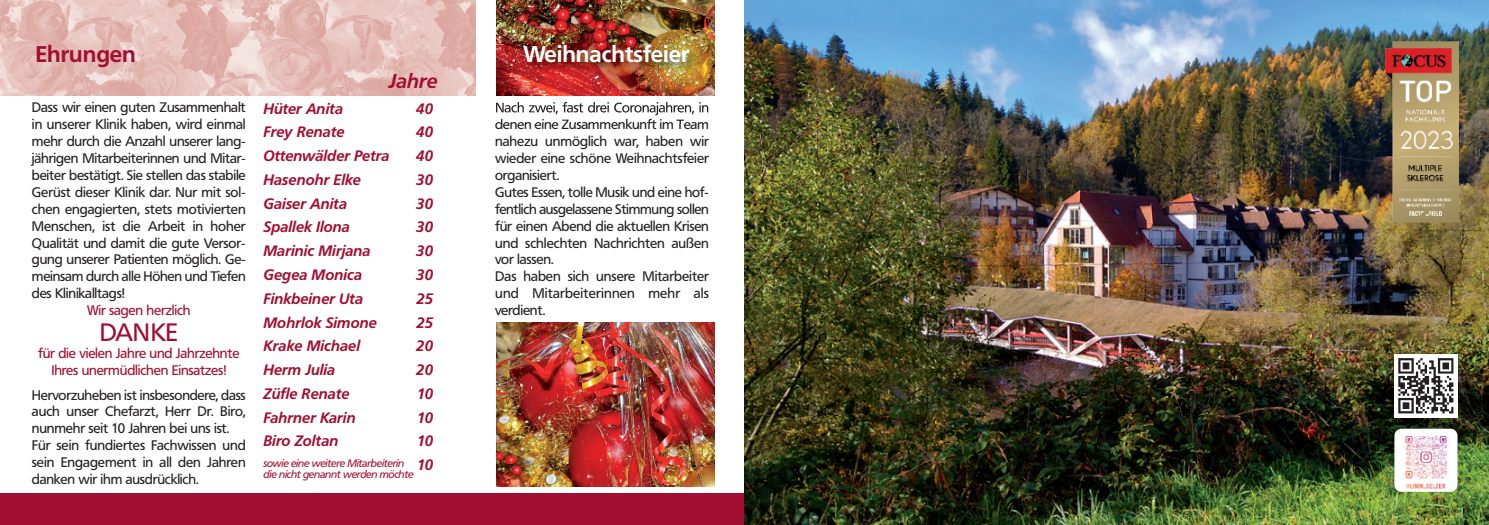
<style>
.page{position:relative;width:1489px;height:525px;background:#fff}
.page>*{position:absolute;margin:0;border:0;box-sizing:border-box;transform-origin:0 0}
.t1{font:25px "Frutiger BQ";letter-spacing:-.015em;color:#a20e32}
.t2{font:700 22.5px "Frutiger BQ";color:#fff}
.t3{font:700 22.5px "Frutiger BQ";color:#a20e32}
.t4{font:italic 700 20px "Frutiger BQ";color:#a20e32}
.t5{font:italic 700 15px/23.8px "Frutiger BQ";color:#a20e32}
.t6{font:13.75px/16.9px "Frutiger BQ";letter-spacing:-.015em;color:#231f20}
.t7{font:13.75px/16.9px "Frutiger BQ";letter-spacing:-.015em;color:#a20e32;text-align:center}
.t8{font:italic 10.62px/11.2px "Frutiger BQ";letter-spacing:-.03em;color:#a20e32}
</style>
<div class="page">
<img style="left:497px;top:0;width:217px;height:35px">
<div style="left:0;top:493px;width:744px;height:31px;background:#a20e32"></div>
<img style="left:0;top:0;width:476px;height:96px">
<img style="left:496px;top:35px;width:219px;height:89px">
<img style="left:497px;top:35px;width:217px;height:61px">
<img style="left:496px;top:102px;width:77px;height:12px">
<img style="left:496px;top:119px;width:71px;height:5px">
<img style="left:744px;top:0;width:744px;height:524px">
<img style="left:497px;top:322px;width:217px;height:164px">
<img style="left:1393px;top:354px;width:63px;height:63px">
<img style="left:1394px;top:428px;width:63px;height:63px;border-radius:7px">
<img style="left:1384px;top:41px;width:74px;height:181px">
<h2 class="t3" style="left:35px;top:42px;width:102px">Ehrungen</h2>
<h2 class="t2" style="left:523px;top:42px;width:167px">Weihnachtsfeier</h2>
<h3 class="t4" style="left:389px;top:70px;width:50px">Jahre</h3>
<p class="t6" style="left:32px;top:99px;width:215px;text-align:justify">Dass wir einen guten Zusammenhalt in unserer Klinik haben, wird einmal mehr durch die Anzahl unserer lang&shy;jährigen Mitarbeiterinnen und Mitar&shy;beiter bestätigt. Sie stellen das stabile Gerüst dieser Klinik dar. Nur mit sol&shy;chen engagierten, stets motivierten Menschen, ist die Arbeit in hoher Qualität und damit die gute Versor&shy;gung unserer Patienten möglich. Ge&shy;meinsam durch alle Höhen und Tiefen des Klinikalltags!</p>
<p class="t7" style="left:87px;top:302px;width:105px">Wir sagen herzlich</p>
<h1 class="t1" style="left:100px;top:318px;width:80px">DANKE</h1>
<p class="t7" style="left:38px;top:345px;width:203px">für die vielen Jahre und Jahrzehnte<br>Ihres unermüdlichen Einsatzes!</p>
<p class="t6" style="left:32px;top:386px;width:215px">Hervorzuheben ist insbesondere, dass auch unser Chefarzt, Herr Dr. Biro, nunmehr seit 10 Jahren bei uns ist.<br>Für sein fundiertes Fachwissen und sein Engagement in all den Jahren danken wir ihm ausdrücklich.</p>
<p class="t5" style="left:263px;top:96px;width:81px">Hüter Anita</p>
<p class="t5" style="left:416px;top:96px;width:19px">40</p>
<p class="t5" style="left:263px;top:120px;width:82px">Frey Renate</p>
<p class="t5" style="left:416px;top:120px;width:19px">40</p>
<p class="t5" style="left:263px;top:144px;width:127px">Ottenwälder Petra</p>
<p class="t5" style="left:416px;top:144px;width:19px">40</p>
<p class="t5" style="left:263px;top:168px;width:99px">Hasenohr Elke</p>
<p class="t5" style="left:416px;top:168px;width:19px">30</p>
<p class="t5" style="left:263px;top:191px;width:85px">Gaiser Anita</p>
<p class="t5" style="left:416px;top:191px;width:19px">30</p>
<p class="t5" style="left:263px;top:215px;width:88px">Spallek Ilona</p>
<p class="t5" style="left:416px;top:215px;width:19px">30</p>
<p class="t5" style="left:263px;top:239px;width:109px">Marinic Mirjana</p>
<p class="t5" style="left:416px;top:239px;width:19px">30</p>
<p class="t5" style="left:263px;top:263px;width:100px">Gegea Monica</p>
<p class="t5" style="left:416px;top:263px;width:19px">30</p>
<p class="t5" style="left:263px;top:286px;width:101px">Finkbeiner Uta</p>
<p class="t5" style="left:416px;top:286px;width:18px">25</p>
<p class="t5" style="left:263px;top:310px;width:115px">Mohrlok Simone</p>
<p class="t5" style="left:416px;top:310px;width:18px">25</p>
<p class="t5" style="left:263px;top:334px;width:98px">Krake Michael</p>
<p class="t5" style="left:416px;top:334px;width:19px">20</p>
<p class="t5" style="left:263px;top:358px;width:73px">Herm Julia</p>
<p class="t5" style="left:416px;top:358px;width:19px">20</p>
<p class="t5" style="left:263px;top:381px;width:87px">Züfle Renate</p>
<p class="t5" style="left:417px;top:381px;width:17px">10</p>
<p class="t5" style="left:263px;top:405px;width:94px">Fahrner Karin</p>
<p class="t5" style="left:417px;top:405px;width:17px">10</p>
<p class="t5" style="left:263px;top:429px;width:76px">Biro Zoltan</p>
<p class="t5" style="left:417px;top:429px;width:17px">10<br>10</p>
<p class="t8" style="left:263px;top:457px;width:151px">sowie eine weitere Mitarbeiterin die nicht genannt werden möchte</p>
<p class="t6" style="left:495px;top:116px;width:215px">denen eine Zusammenkunft im Team nahezu unmöglich war, haben wir wieder eine schöne Weihnachtsfeier organisiert.<br>Gutes Essen, tolle Musik und eine hof&shy;fentlich ausgelassene Stimmung sollen für einen Abend die aktuellen Krisen und schlechten Nachrichten außen vor lassen.<br>Das haben sich unsere Mitarbeiter und Mitarbeiterinnen mehr als verdient.</p>
</div>
